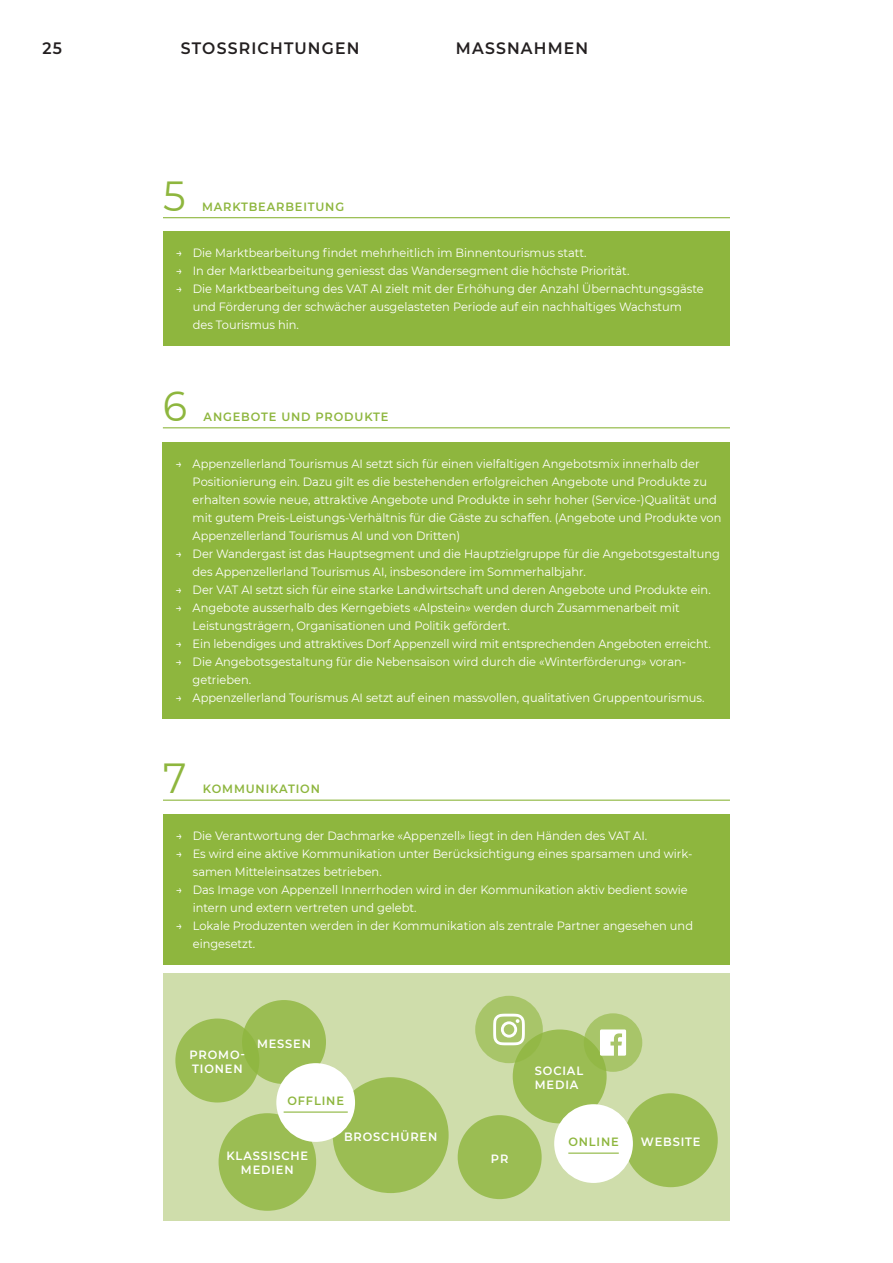
<style>
.page{position:relative;width:893px;height:1263px;background:#fff}
.page>*{position:absolute;margin:0;border:0;box-sizing:border-box;transform-origin:0 0}
.t1{font:42px "Montserrat";color:#8eb63e;scale:.95 1}
.t2{font:600 16.5px "Montserrat";letter-spacing:.075em;color:#231f20;scale:.95 1}
.t3{font:12px/18px "Montserrat";color:#fff;scale:.95 1}
.t4{font:600 12px/14.4px "Montserrat";letter-spacing:.075em;color:#fff;scale:.95 1}
.t5{font:600 12px "Montserrat";letter-spacing:.075em;color:#8eb63e;scale:.95 1}
</style>
<div class="page">
<hr style="left:163px;top:427px;width:567px;height:1px;background:#8eb63e">
<div style="left:163px;top:442px;width:567px;height:276px;background:#8eb63e"></div>
<hr style="left:163px;top:217px;width:567px;height:1px;background:#8eb63e">
<div style="left:163px;top:232px;width:567px;height:114px;background:#8eb63e"></div>
<hr style="left:163px;top:800px;width:567px;height:1px;background:#8eb63e">
<div style="left:163px;top:814px;width:567px;height:151px;background:#8eb63e"></div>
<div style="left:164px;top:973px;width:566px;height:247px;background:#cfddab"></div>
<div style="left:458px;top:1115px;width:84px;height:84px;background:#9bbd53;border-radius:50%"></div>
<div style="left:513px;top:1029px;width:94px;height:94px;background:#9bbd53;border-radius:50%"></div>
<svg style="left:475px;top:996px;width:68px;height:67px;background:#a6c365"></svg>
<svg style="left:493px;top:1014px;width:32px;height:31px"></svg>
<svg style="left:584px;top:1013px;width:58px;height:59px;fill:#a8c569"></svg>
<svg style="left:600px;top:1029px;width:26px;height:27px"></svg>
<div style="left:624px;top:1093px;width:94px;height:94px;background:#9bbd53;border-radius:50%"></div>
<div style="left:554px;top:1104px;width:79px;height:79px;background:#fff;border-radius:50%"></div>
<hr style="left:568px;top:1152px;width:51px;height:2px;background:#8eb63e">
<div style="left:333px;top:1077px;width:116px;height:116px;background:#9bbd53;border-radius:50%"></div>
<div style="left:242px;top:1000px;width:84px;height:84px;background:#9bbd53;border-radius:50%"></div>
<div style="left:175px;top:1018px;width:84px;height:84px;background:linear-gradient(to right,#9fbf59,#96ba4b);border-radius:50%"></div>
<div style="left:219px;top:1113px;width:97px;height:98px;background:#9bbd53;border-radius:50%"></div>
<div style="left:276px;top:1063px;width:79px;height:79px;background:#fff;border-radius:50%"></div>
<hr style="left:284px;top:1111px;width:64px;height:2px;background:#8eb63e">
<h2 class="t2" style="left:43px;top:37px;width:22px">25</h2>
<h2 class="t2" style="left:181px;top:37px;width:189px">STOSSRICHTUNGEN</h2>
<h2 class="t2" style="left:456px;top:37px;width:141px">MASSNAHMEN</h2>
<h1 class="t1" style="left:163px;top:167px;width:25px">5</h1>
<p class="t5" style="left:202px;top:198px;width:151px">MARKTBEARBEITUNG</p>
<p class="t3" style="left:176px;top:243px;width:434px">→ Die Marktbearbeitung findet mehrheitlich im Binnentourismus statt.</p>
<p class="t3" style="left:176px;top:261px;width:479px">→ In der Marktbearbeitung geniesst das Wandersegment die höchste Priorität.</p>
<p class="t3" style="left:193px;top:279px;width:539px;text-indent:-17px">→ Die Marktbearbeitung des VAT AI zielt mit der Erhöhung der Anzahl Übernachtungsgäste und Förderung der schwächer ausgelasteten Periode auf ein nachhaltiges Wachstum des Tourismus hin.</p>
<h1 class="t1" style="left:163px;top:377px;width:27px">6</h1>
<p class="t5" style="left:204px;top:408px;width:196px">ANGEBOTE UND PRODUKTE</p>
<p class="t3" style="left:193px;top:454px;width:558px;text-indent:-17px">→ Appenzellerland Tourismus AI setzt sich für einen vielfaltigen Angebotsmix innerhalb der Positionierung ein. Dazu gilt es die bestehenden erfolgreichen Angebote und Produkte zu erhalten sowie neue, attraktive Angebote und Produkte in sehr hoher (Service-)Qualität und mit gutem Preis-Leistungs-Verhältnis für die Gäste zu schaffen. (Angebote und Produkte von Appenzellerland Tourismus AI und von Dritten)</p>
<p class="t3" style="left:193px;top:544px;width:557px;text-indent:-17px">→ Der Wandergast ist das Hauptsegment und die Hauptzielgruppe für die Angebotsgestaltung des Appenzellerland Tourismus AI, insbesondere im Sommerhalbjahr.</p>
<p class="t3" style="left:176px;top:580px;width:565px">→ Der VAT AI setzt sich für eine starke Landwirtschaft und deren Angebote und Produkte ein.</p>
<p class="t3" style="left:193px;top:598px;width:514px;text-indent:-17px">→ Angebote ausserhalb des Kerngebiets «Alpstein» werden durch Zusammenarbeit mit<br>Leistungsträgern, Organisationen und Politik gefördert.</p>
<p class="t3" style="left:176px;top:634px;width:565px">→ Ein lebendiges und attraktives Dorf Appenzell wird mit entsprechenden Angeboten erreicht.</p>
<p class="t3" style="left:193px;top:652px;width:519px;text-indent:-17px">→ Die Angebotsgestaltung für die Nebensaison wird durch die «Winterförderung» voran&shy;getrieben.</p>
<p class="t3" style="left:176px;top:688px;width:558px">→ Appenzellerland Tourismus AI setzt auf einen massvollen, qualitativen Gruppentourismus.</p>
<h1 class="t1" style="left:163px;top:749px;width:26px">7</h1>
<p class="t5" style="left:203px;top:780px;width:125px">KOMMUNIKATION</p>
<p class="t3" style="left:176px;top:826px;width:498px">→ Die Verantwortung der Dachmarke «Appenzell» liegt in den Händen des VAT AI.</p>
<p class="t3" style="left:193px;top:844px;width:526px;text-indent:-17px">→ Es wird eine aktive Kommunikation unter Berücksichtigung eines sparsamen und wirk&shy;samen Mitteleinsatzes betrieben.</p>
<p class="t3" style="left:193px;top:880px;width:522px;text-indent:-17px">→ Das Image von Appenzell Innerrhoden wird in der Kommunikation aktiv bedient sowie intern und extern vertreten und gelebt.</p>
<p class="t3" style="left:193px;top:916px;width:528px;text-indent:-17px">→ Lokale Produzenten werden in der Kommunikation als zentrale Partner angesehen und eingesetzt.</p>
<p class="t4" style="left:190px;top:1047px;width:60px">PROMO-<br>TIONEN</p>
<p class="t4" style="left:257px;top:1036px;width:58px">MESSEN</p>
<p class="t5" style="left:287px;top:1092px;width:61px">OFFLINE</p>
<p class="t4" style="left:344px;top:1129px;width:100px">BROSCHÜREN</p>
<p class="t4" style="left:226px;top:1148px;width:88px;text-align:center">KLASSISCHE<br>MEDIEN</p>
<p class="t4" style="left:491px;top:1151px;width:20px">PR</p>
<p class="t4" style="left:535px;top:1063px;width:52px">SOCIAL<br>MEDIA</p>
<p class="t5" style="left:568px;top:1133px;width:55px">ONLINE</p>
<p class="t4" style="left:641px;top:1134px;width:64px">WEBSITE</p>
</div>
